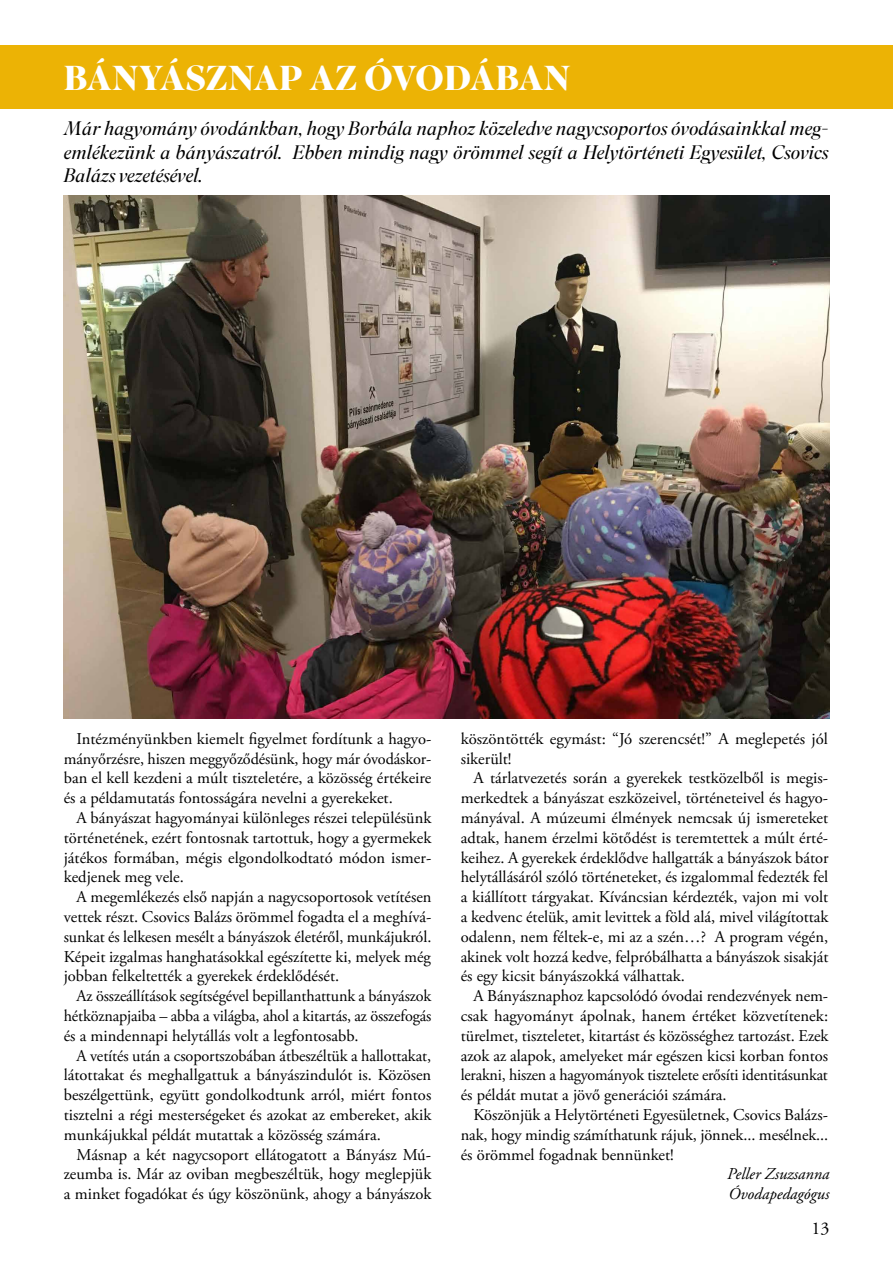
<style>
.page{position:relative;width:893px;height:1263px;background:#fff}
.page>*{position:absolute;margin:0;border:0;box-sizing:border-box;transform-origin:0 0}
.t1{font:700 34.5px "Superior Title";letter-spacing:.005em;color:#fff}
.t2{font:italic 300 19.5px/23.4px "Superior Title";color:#000;text-align:justify}
.t3{font:18px "Adobe Garamond Pro";color:#000}
.t4{font:16.5px/19.8px "Adobe Garamond Pro";color:#000;text-align:justify}
.t5{font:italic 16.5px/19.8px "Adobe Garamond Pro";color:#000}
</style>
<div class="page">
<div style="left:0;top:45px;width:893px;height:64px;background:#ecb305"></div>
<img style="left:64px;top:195px;width:765px;height:524px">
<h1 class="t1" style="left:64px;top:56px;width:508px">BÁNYÁSZNAP AZ ÓVODÁBAN</h1>
<p class="t2" style="left:64px;top:119px;width:766px">Már hagyomány óvodánkban, hogy Borbála naphoz közeledve nagycsoportos óvodásainkkal meg&shy;emlékezünk a bányászatról. Ebben mindig nagy örömmel segít a Helytörténeti Egyesület, Csovics Balázs vezetésével.</p>
<p class="t4" style="left:64px;top:729px;width:369px;text-indent:13px">Intézményünkben kiemelt figyelmet fordítunk a hagyo&shy;mányőrzésre, hiszen meggyőződésünk, hogy már óvodáskor&shy;ban el kell kezdeni a múlt tiszteletére, a közösség értékeire és a példamutatás fontosságára nevelni a gyerekeket.</p>
<p class="t4" style="left:64px;top:808px;width:369px;text-indent:13px">A bányászat hagyományai különleges részei településünk történetének, ezért fontosnak tartottuk, hogy a gyermekek játékos formában, mégis elgondolkodtató módon ismer&shy;kedjenek meg vele.</p>
<p class="t4" style="left:64px;top:888px;width:369px;text-indent:13px">A megemlékezés első napján a nagycsoportosok vetítésen vettek részt. Csovics Balázs örömmel fogadta el a meghívá&shy;sunkat és lelkesen mesélt a bányászok életéről, munkájukról.<br>Képeit izgalmas hanghatásokkal egészítette ki, melyek még jobban felkeltették a gyerekek érdeklődését.</p>
<p class="t4" style="left:64px;top:987px;width:369px;text-indent:13px">Az összeállítások segítségével bepillanthattunk a bányászok hétköznapjaiba – abba a világba, ahol a kitartás, az összefogás és a mindennapi helytállás volt a legfontosabb.</p>
<p class="t4" style="left:64px;top:1046px;width:369px;text-indent:13px">A vetítés után a csoportszobában átbeszéltük a hallottakat, látottakat és meghallgattuk a bányászindulót is. Közösen beszélgettünk, együtt gondolkodtunk arról, miért fontos tisztelni a régi mesterségeket és azokat az embereket, akik munkájukkal példát mutattak a közösség számára.</p>
<p class="t4" style="left:64px;top:1145px;width:369px;text-indent:13px">Másnap a két nagycsoport ellátogatott a Bányász Mú&shy;zeumba is. Már az oviban megbeszéltük, hogy meglepjük a minket fogadókat és úgy köszönünk, ahogy a bányászok</p>
<p class="t4" style="left:461px;top:729px;width:369px">köszöntötték egymást: “Jó szerencsét!” A meglepetés jól sikerült!</p>
<p class="t4" style="left:461px;top:769px;width:369px;text-indent:13px">A tárlatvezetés során a gyerekek testközelből is megis&shy;merkedtek a bányászat eszközeivel, történeteivel és hagyo&shy;mányával. A múzeumi élmények nemcsak új ismereteket adtak, hanem érzelmi kötődést is teremtettek a múlt érté&shy;keihez. A gyerekek érdeklődve hallgatták a bányászok bátor helytállásáról szóló történeteket, és izgalommal fedezték fel a kiállított tárgyakat. Kíváncsian kérdezték, vajon mi volt a kedvenc ételük, amit levittek a föld alá, mivel világítottak odalenn, nem féltek-e, mi az a szén…? A program végén, akinek volt hozzá kedve, felpróbálhatta a bányászok sisakját és egy kicsit bányászokká válhattak.</p>
<p class="t4" style="left:461px;top:987px;width:369px;text-indent:13px">A Bányásznaphoz kapcsolódó óvodai rendezvények nem&shy;csak hagyományt ápolnak, hanem értéket közvetítenek: türelmet, tiszteletet, kitartást és közösséghez tartozást. Ezek azok az alapok, amelyeket már egészen kicsi korban fontos lerakni, hiszen a hagyományok tisztelete erősíti identitásunkat és példát mutat a jövő generációi számára.</p>
<p class="t4" style="left:461px;top:1105px;width:369px;text-indent:13px">Köszönjük a Helytörténeti Egyesületnek, Csovics Balázs&shy;nak, hogy mindig számíthatunk rájuk, jönnek... mesélnek... és örömmel fogadnak bennünket!</p>
<p class="t5" style="left:727px;top:1165px;width:104px">Peller Zsuzsanna<br>Óvodapedagógus</p>
<p class="t3" style="left:811px;top:1217px;width:19px">13</p>
</div>
